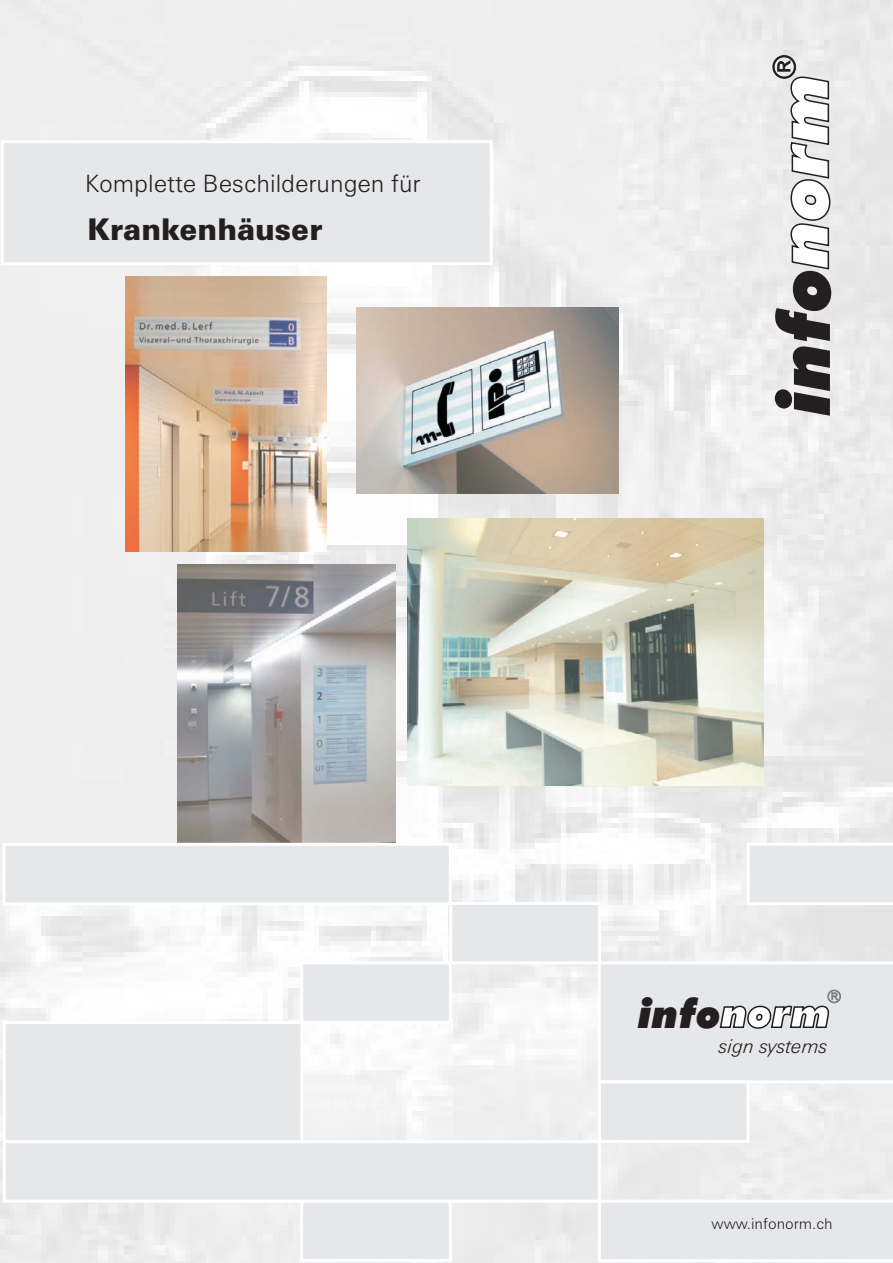
<style>
.page{position:relative;width:893px;height:1263px;background:#fff}
.page>*{position:absolute;margin:0;border:0;box-sizing:border-box;transform-origin:0 0}
.t1{font:italic 900 71.25px "Futura BT";color:#231f20}
.t2{font:italic 900 40.05px "Futura BT";color:#231f20}
.t3{font:900 30px "Zurich BT";color:#231f20}
.t4{font:300 24px "Zurich BT";color:#231f20}
.t5{font:italic 300 19.05px "Zurich BT";color:#231f20}
.t6{font:300 15px "Zurich BT";color:#231f20}
.s1{color:#fff}
</style>
<div class="page">
<img style="left:1px;top:0;width:892px;height:1263px">
<img style="left:177px;top:565px;width:218px;height:278px">
<img style="left:126px;top:276px;width:200px;height:276px">
<img style="left:357px;top:307px;width:262px;height:187px">
<img style="left:408px;top:518px;width:356px;height:267px">
<svg style="left:598px;top:1200px;width:295px;height:62px"></svg>
<div style="left:3px;top:1021px;width:300px;height:122px;background:#e6e7e9;border:3px solid #fff"></div>
<div style="left:300px;top:1199px;width:152px;height:63px;background:#e6e7e9;border:3px solid #fff"></div>
<div style="left:449px;top:902px;width:152px;height:62px;background:#e6e7e9;border:3px solid #fff"></div>
<div style="left:598px;top:1080px;width:152px;height:63px;background:#e6e7e9;border:3px solid #fff"></div>
<svg style="left:747px;top:843px;width:146px;height:62px"></svg>
<div style="left:300px;top:961px;width:152px;height:63px;background:#e6e7e9;border:3px solid #fff"></div>
<div style="left:3px;top:1140px;width:598px;height:63px;background:#e6e7e9;border:3px solid #fff"></div>
<div style="left:3px;top:843px;width:449px;height:62px;background:#e6e7e9;border:3px solid #fff"></div>
<svg style="left:598px;top:961px;width:295px;height:122px"></svg>
<div style="left:1px;top:140px;width:492px;height:125px;background:#e6e7e9;border:3px solid #fff"></div>
<svg style="left:773px;top:56px;width:23px;height:22px"></svg>
<p class="t4" style="left:85px;top:174px;width:337px">Komplette Beschilderungen für</p>
<p class="t3" style="left:87px;top:217px;width:237px">Krankenhäuser</p>
<h1 class="t1" style="left:776px;top:415px;width:344px;rotate:-90deg">info<span class="s1">norm</span></h1>
<h2 class="t2" style="left:638px;top:997px;width:194px">info<span class="s1">norm</span></h2>
<p class="t5" style="left:719px;top:1038px;width:110px">sign systems</p>
<p class="t6" style="left:712px;top:1217px;width:123px">www.infonorm.ch</p>
</div>
